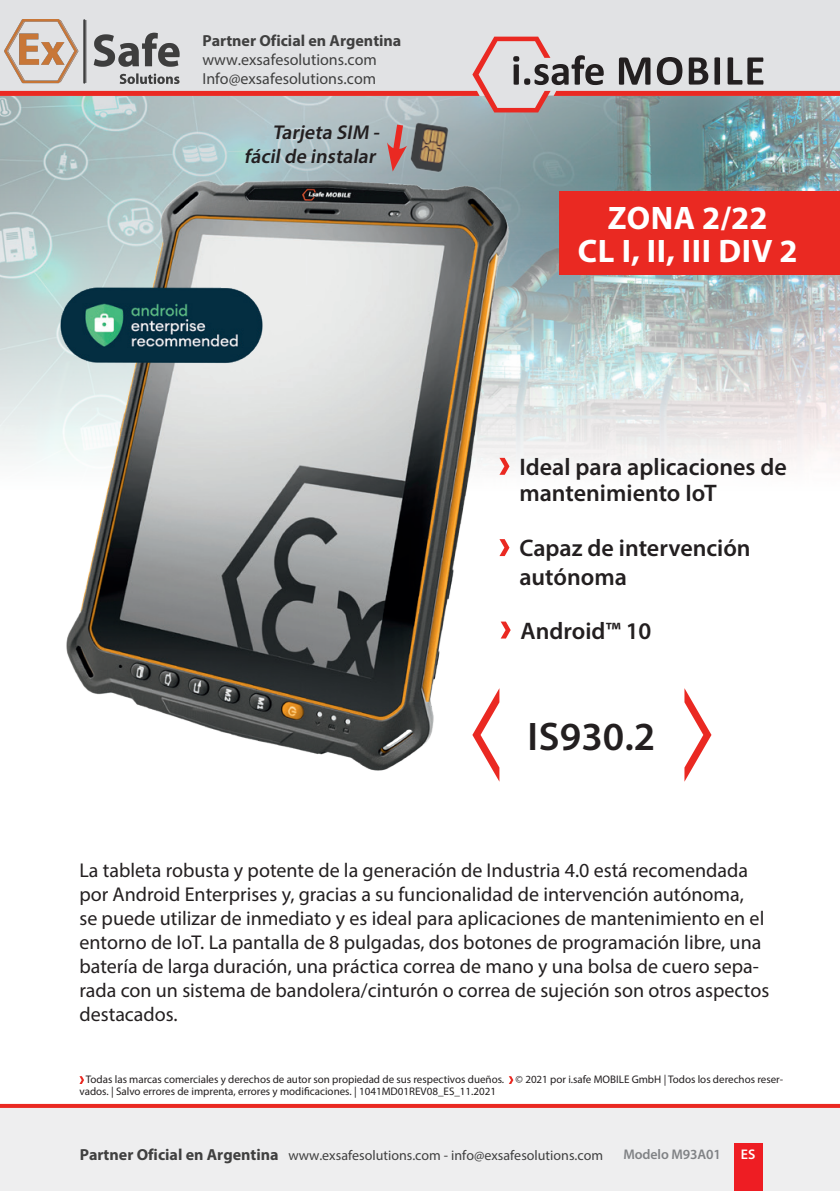
<style>
.page{position:relative;width:840px;height:1191px;background:#fff}
.page>*{position:absolute;margin:0;border:0;box-sizing:border-box;transform-origin:0 0}
.t1{font:600 40px "Myriad Pro";letter-spacing:.005em;color:#231f20}
.t2{font:700 32.6px/33px "Myriad Pro";letter-spacing:.02em;color:#fff;text-align:center}
.t3{font:600 24px/26px "Myriad Pro";color:#231f20}
.t4{font:20px/24px "Myriad Pro";color:#231f20}
.t5{font:italic 600 20px/24px "Myriad Pro";color:#231f20;text-align:right}
.t6{font:16px/19.2px "Myriad Pro";color:#404040}
.t7{font:700 16px "Myriad Pro";color:#404040}
.t8{font:14px "Myriad Pro";color:#404040}
.t9{font:600 14px "Myriad Pro";letter-spacing:-.01em;color:#808285}
.t10{font:600 14px "Myriad Pro";color:#fff}
.t11{font:11px/12px "Myriad Pro";color:#231f20}
.s1{font-weight:700;font-size:16px}
</style>
<div class="page">
<img style="left:0;top:112px;width:839px;height:355px">
<div style="left:0;top:1106px;width:839px;height:85px;background:#eeeeef"></div>
<svg style="left:0;top:1104px;width:839px;height:4px;fill:#ea2922"></svg>
<div style="left:733px;top:1143px;width:29px;height:48px;background:#ee1d23"></div>
<div style="left:559px;top:191px;width:280px;height:84px;background:#ea2922"></div>
<div style="left:0;top:0;width:839px;height:37px;background:#e1e2e4"></div>
<svg style="left:0;top:37px;width:839px;height:75px"></svg>
<svg style="left:684px;top:688px;width:27px;height:93px"></svg>
<img style="left:45px;top:154px;width:495px;height:628px">
<img style="left:45px;top:271px;width:232px;height:107px">
<img style="left:399px;top:118px;width:59px;height:60px">
<svg style="left:387px;top:118px;width:20px;height:53px"></svg>
<svg style="left:499px;top:458px;width:10px;height:17px"></svg>
<svg style="left:500px;top:621px;width:10px;height:17px"></svg>
<svg style="left:499px;top:539px;width:10px;height:17px"></svg>
<svg style="left:79px;top:1076px;width:5px;height:8px"></svg>
<svg style="left:508px;top:1076px;width:5px;height:8px"></svg>
<img style="left:5px;top:19px;width:176px;height:64px">
<p class="t7" style="left:202px;top:30px;width:200px">Partner Oficial en Argentina</p>
<p class="t6" style="left:202px;top:50px;width:176px">www.exsafesolutions.com<br>Info@exsafesolutions.com</p>
<p class="t5" style="left:244px;top:119px;width:140px">Tarjeta SIM - fácilde instalar</p>
<h2 class="t2" style="left:577px;top:201px;width:221px">ZONA 2/22<br>CL I, II, III DIV 2</h2>
<p class="t3" style="left:519px;top:453px;width:269px">Ideal para aplicaciones de mantenimiento IoT</p>
<p class="t3" style="left:519px;top:533px;width:233px;line-height:28.8px">Capaz de intervención autónoma</p>
<p class="t3" style="left:520px;top:617px;width:132px">Android™ 10</p>
<h1 class="t1" style="left:527px;top:711px;width:129px">IS930.2</h1>
<p class="t4" style="left:79px;top:857px;width:691px">La tableta robusta y potente de la generación de Industria 4.0 está recomendada por Android Enterprises y, gracias a su funcionalidad de intervención autónoma,<br>se puede utilizar de inmediato y es ideal para aplicaciones de mantenimiento en el entorno de IoT. La pantalla de 8 pulgadas, dos botones de programación libre, una batería de larga duración, una práctica correa de mano y una bolsa de cuero sepa&shy;rada con un sistema de bandolera/cinturón o correa de sujeción son otros aspectos destacados.</p>
<p class="t11" style="left:79px;top:1072px;width:704px;text-indent:6px">Todas las marcas comerciales y derechos de autor son propiedad de sus respectivos dueños. © 2021 por i.safe MOBILE GmbH | Todos los derechos reser&shy;vados. | Salvo errores de imprenta, errores y modificaciones. | 1041MD01REV08_ES_11.2021</p>
<p class="t8" style="left:80px;top:1146px;width:524px"><span class="s1">Partner Oficial en Argentina</span> www.exsafesolutions.com - info@exsafesolutions.com</p>
<p class="t9" style="left:623px;top:1145px;width:99px">Modelo M93A01</p>
<p class="t10" style="left:740px;top:1145px;width:16px">ES</p>
</div>
